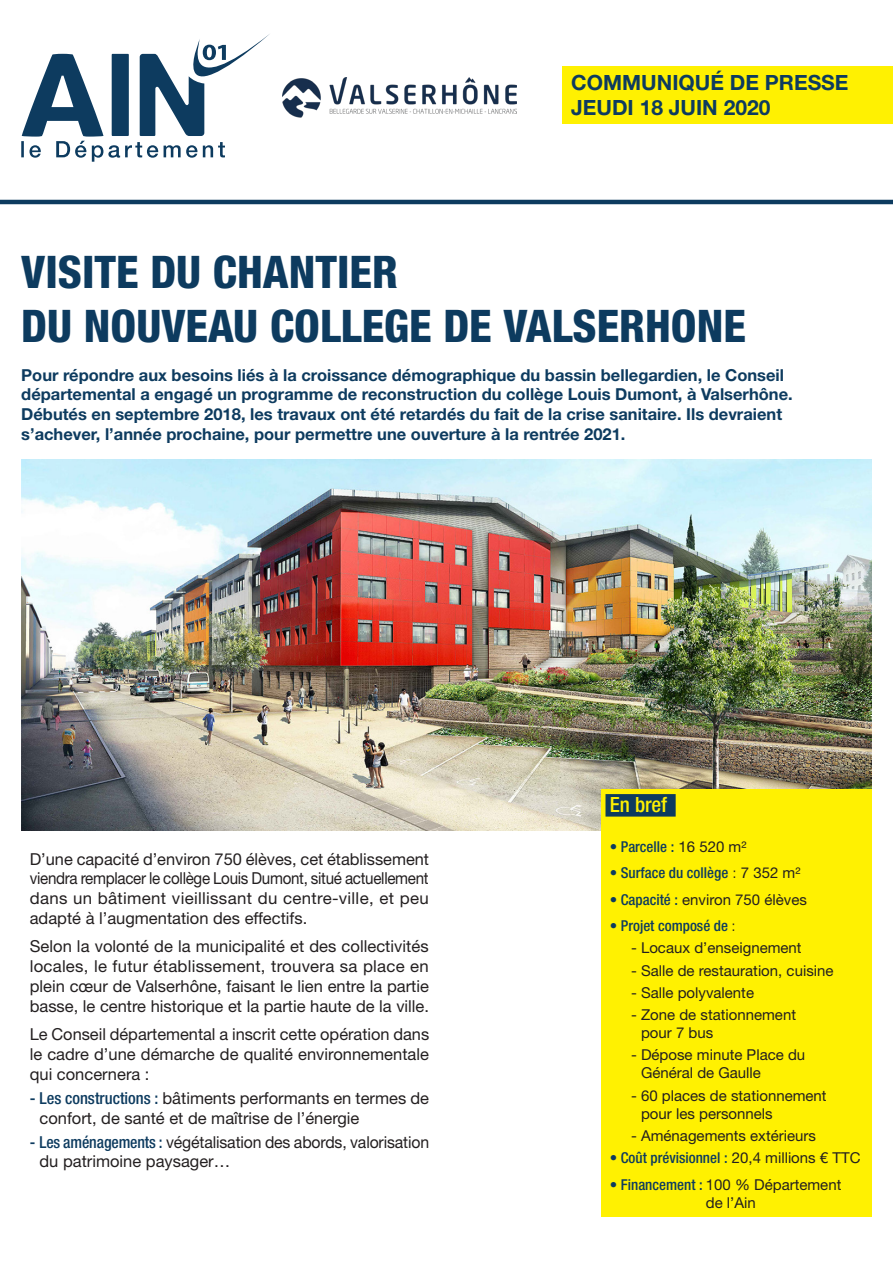
<style>
.page{position:relative;width:893px;height:1263px;background:#fff}
.page>*{position:absolute;margin:0;border:0;box-sizing:border-box;transform-origin:0 0}
.t1{font:800 condensed 45px/54px "Helvetica Neue LT Pro";color:#0d3b5f}
.t2{font:700 21px "Helvetica Neue LT Pro";color:#0d3b5f}
.t3{font:500 condensed 21px "Helvetica Neue LT Pro";color:#fff101}
.t4{font:16.5px/19.8px "Helvetica Neue LT Pro";color:#231f20;text-align:justify}
.t5{font:700 16.5px/19.8px "Helvetica Neue LT Pro";color:#0d3b5f}
.t6{font:16.5px/19.8px "Helvetica Neue LT Pro";color:#231f20;scale:.96 1}
.t7{font:15px/18px "Helvetica Neue LT Pro";color:#231f20}
.t8{font:500 condensed 15px "Helvetica Neue LT Pro";color:#0d3b5f}
.s1{font-weight:500;font-stretch:condensed;color:#0d3b5f}
.s2{font-weight:400;font-stretch:normal;color:#231f20}
.s3{font-weight:300;font-stretch:normal;color:#231f20}
</style>
<div class="page">
<div style="left:563px;top:66px;width:330px;height:57px;background:#fff101"></div>
<svg style="left:21px;top:34px;width:249px;height:128px"></svg>
<hr style="left:0;top:200px;width:893px;height:4px;background:#0d3b5f">
<img style="left:21px;top:459px;width:851px;height:371px">
<div style="left:601px;top:789px;width:271px;height:427px;background:#fff101"></div>
<div style="left:605px;top:794px;width:71px;height:22px;background:#0d3b5f"></div>
<img style="left:283px;top:77px;width:234px;height:41px">
<p class="t2" style="left:571px;top:69px;width:279px">COMMUNIQUÉ DE PRESSE</p>
<p class="t2" style="left:571px;top:94px;width:201px">JEUDI 18 JUIN 2020</p>
<p class="t1" style="left:21px;top:244px;width:726px">VISITE DU CHANTIER<br>DU NOUVEAU COLLEGE DE VALSERHONE</p>
<p class="t5" style="left:21px;top:364px;width:773px">Pour répondre aux besoins liés à la croissance démographique du bassin bellegardien, le Conseil départemental a engagé un programme de reconstruction du collège Louis Dumont, à Valserhône.<br>Débutés en septembre 2018, les travaux ont été retardés du fait de la crise sanitaire. Ils devraient s’achever, l’année prochaine, pour permettre une ouverture à la rentrée 2021.</p>
<p class="t4" style="left:30px;top:848px;width:401px">D’une capacité d’environ 750 élèves, cet établissement viendra remplacer le collège Louis Dumont, situé actuellement dans un bâtiment vieillissant du centre-ville, et peu adapté à l’augmentation des effectifs.</p>
<p class="t4" style="left:30px;top:936px;width:401px">Selon la volonté de la municipalité et des collectivités locales, le futur établissement, trouvera sa place en plein cœur de Valserhône, faisant le lien entre la partie basse, le centre historique et la partie haute de la ville.</p>
<p class="t4" style="left:30px;top:1024px;width:401px">Le Conseil départemental a inscrit cette opération dans le cadre d’une démarche de qualité environnementale qui concernera :</p>
<p class="t4" style="left:40px;top:1087px;width:391px;text-indent:-10px"><span class="s1">- Les constructions :</span> bâtiments performants en termes de confort, de santé et de maîtrise de l’énergie</p>
<p class="t6" style="left:40px;top:1131px;width:407px;text-indent:-10px"><span class="s1">- Les aménagements :</span> végétalisation des abords, valorisation du patrimoine paysager…</p>
<p class="t3" style="left:610px;top:792px;width:59px">En bref</p>
<p class="t8" style="left:610px;top:837px;width:138px">• Parcelle : <span class="s2">16 520 m²</span></p>
<p class="t8" style="left:610px;top:864px;width:192px">• Surface du collège <span class="s3">:</span> <span class="s2">7 352 m²</span></p>
<p class="t7" style="left:610px;top:890px;width:199px"><span class="s1">• Capacité :</span> environ 750 élèves</p>
<p class="t8" style="left:610px;top:917px;width:128px">• Projet composé de <span class="s3">:</span></p>
<p class="t7" style="left:631px;top:939px;width:172px">- Locaux d’enseignement</p>
<p class="t7" style="left:631px;top:961px;width:204px">- Salle de restauration, cuisine</p>
<p class="t7" style="left:631px;top:983px;width:125px">- Salle polyvalente</p>
<p class="t7" style="left:641px;top:1005px;width:157px;text-indent:-10px">- Zone de stationnement pour 7 bus</p>
<p class="t7" style="left:641px;top:1046px;width:166px;text-indent:-10px">- Dépose minute Place du<br>Général de Gaulle</p>
<p class="t7" style="left:641px;top:1086px;width:187px;text-indent:-10px">- 60 places de stationnement pour les personnels</p>
<p class="t7" style="left:631px;top:1126px;width:187px">- Aménagements extérieurs</p>
<p class="t8" style="left:610px;top:1149px;width:252px">• Coût prévisionnel : <span class="s2">20,4 millions € TTC</span></p>
<p class="t7" style="left:706px;top:1175px;width:137px;text-indent:-96px"><span class="s1">• Financement :</span> 100 % Département de l’Ain</p>
</div>
